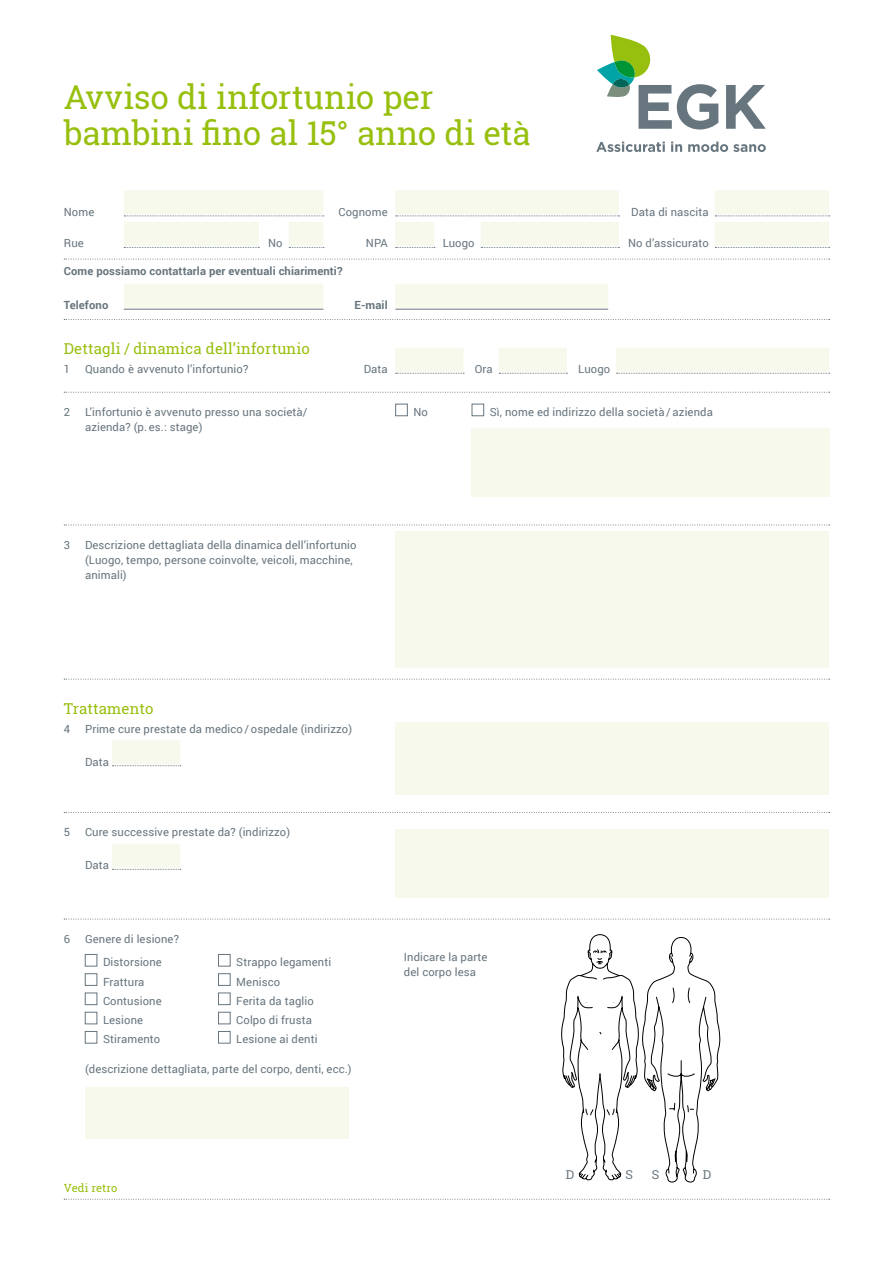
<style>
.page{position:relative;width:893px;height:1263px;background:#fff}
.page>*{position:absolute;margin:0;border:0;box-sizing:border-box;transform-origin:0 0}
.t1{font:33px/36px "Roboto Slab";color:#97bf0d}
.t2{font:15px "Roboto Slab";letter-spacing:.01em;color:#97bf0d}
.t3{font:12.3px "Roboto Slab";color:#67757e}
.t4{font:11.25px/15px "Roboto";letter-spacing:.01em;color:#67757e}
.t5{font:700 11.25px "Roboto";letter-spacing:.01em;color:#67757e}
.t6{font:11.25px "Roboto Slab";letter-spacing:.01em;color:#97bf0d}
</style>
<div class="page">
<svg style="left:124px;top:216px;width:200px;height:1px"></svg>
<svg style="left:396px;top:216px;width:223px;height:1px"></svg>
<svg style="left:715px;top:216px;width:115px;height:1px"></svg>
<svg style="left:124px;top:247px;width:135px;height:1px"></svg>
<svg style="left:289px;top:247px;width:35px;height:1px"></svg>
<svg style="left:396px;top:247px;width:39px;height:1px"></svg>
<svg style="left:481px;top:247px;width:138px;height:1px"></svg>
<svg style="left:715px;top:247px;width:115px;height:1px"></svg>
<svg style="left:64px;top:259px;width:766px;height:1px"></svg>
<hr style="left:124px;top:309px;width:199px;height:1px;background:#67757e">
<hr style="left:395px;top:309px;width:213px;height:1px;background:#67757e">
<svg style="left:64px;top:319px;width:766px;height:1px"></svg>
<svg style="left:396px;top:373px;width:68px;height:1px"></svg>
<svg style="left:499px;top:373px;width:68px;height:1px"></svg>
<svg style="left:617px;top:373px;width:213px;height:1px"></svg>
<svg style="left:64px;top:392px;width:766px;height:1px"></svg>
<svg style="left:64px;top:525px;width:766px;height:1px"></svg>
<svg style="left:64px;top:679px;width:766px;height:1px"></svg>
<svg style="left:112px;top:765px;width:69px;height:1px"></svg>
<svg style="left:64px;top:812px;width:766px;height:1px"></svg>
<svg style="left:112px;top:869px;width:69px;height:1px"></svg>
<svg style="left:64px;top:919px;width:766px;height:1px"></svg>
<div style="left:124px;top:190px;width:199px;height:24px;background:#f6f9ec"></div>
<div style="left:395px;top:190px;width:224px;height:24px;background:#f6f9ec"></div>
<div style="left:715px;top:190px;width:114px;height:24px;background:#f6f9ec"></div>
<div style="left:124px;top:222px;width:135px;height:24px;background:#f6f9ec"></div>
<div style="left:289px;top:222px;width:34px;height:24px;background:#f6f9ec"></div>
<div style="left:395px;top:222px;width:39px;height:24px;background:#f6f9ec"></div>
<div style="left:481px;top:222px;width:138px;height:24px;background:#f6f9ec"></div>
<div style="left:715px;top:222px;width:114px;height:24px;background:#f6f9ec"></div>
<div style="left:124px;top:284px;width:199px;height:24px;background:#f6f9ec"></div>
<div style="left:395px;top:284px;width:213px;height:24px;background:#f6f9ec"></div>
<div style="left:395px;top:348px;width:68px;height:24px;background:#f6f9ec"></div>
<div style="left:499px;top:348px;width:68px;height:24px;background:#f6f9ec"></div>
<div style="left:616px;top:348px;width:213px;height:24px;background:#f6f9ec"></div>
<div style="left:395px;top:404px;width:13px;height:12px;border:1px solid #67757e"></div>
<div style="left:472px;top:404px;width:12px;height:12px;border:1px solid #67757e"></div>
<div style="left:112px;top:740px;width:68px;height:24px;background:#f6f9ec"></div>
<div style="left:112px;top:844px;width:68px;height:24px;background:#f6f9ec"></div>
<div style="left:85px;top:954px;width:12px;height:12px;border:1px solid #67757e"></div>
<div style="left:218px;top:954px;width:12px;height:12px;border:1px solid #67757e"></div>
<div style="left:85px;top:973px;width:12px;height:12px;border:1px solid #67757e"></div>
<div style="left:218px;top:973px;width:12px;height:12px;border:1px solid #67757e"></div>
<div style="left:85px;top:993px;width:12px;height:12px;border:1px solid #67757e"></div>
<div style="left:218px;top:993px;width:12px;height:12px;border:1px solid #67757e"></div>
<div style="left:85px;top:1012px;width:12px;height:12px;border:1px solid #67757e"></div>
<div style="left:218px;top:1012px;width:12px;height:12px;border:1px solid #67757e"></div>
<div style="left:85px;top:1031px;width:12px;height:12px;border:1px solid #67757e"></div>
<div style="left:218px;top:1031px;width:12px;height:12px;border:1px solid #67757e"></div>
<div style="left:85px;top:1087px;width:264px;height:51px;background:#f6f9ec"></div>
<svg style="left:561px;top:934px;width:159px;height:249px"></svg>
<div style="left:471px;top:429px;width:358px;height:68px;background:#f6f9ec"></div>
<div style="left:395px;top:531px;width:434px;height:137px;background:#f6f9ec"></div>
<div style="left:395px;top:722px;width:434px;height:73px;background:#f6f9ec"></div>
<div style="left:395px;top:829px;width:434px;height:68px;background:#f6f9ec"></div>
<svg style="left:596px;top:142px;width:69px;height:10px"></svg>
<svg style="left:671px;top:142px;width:11px;height:10px"></svg>
<svg style="left:688px;top:142px;width:78px;height:10px"></svg>
<svg style="left:597px;top:35px;width:121px;height:94px"></svg>
<svg style="left:726px;top:85px;width:40px;height:44px"></svg>
<svg style="left:64px;top:1199px;width:766px;height:1px"></svg>
<h1 class="t1" style="left:64px;top:78px;width:468px">Avviso di infortunio per bambini fino al 15° anno di età</h1>
<p class="t4" style="left:64px;top:204px;width:32px">Nome</p>
<p class="t4" style="left:339px;top:204px;width:51px">Cognome</p>
<p class="t4" style="left:631px;top:204px;width:79px">Data di nascita</p>
<p class="t4" style="left:64px;top:235px;width:22px">Rue</p>
<p class="t4" style="left:268px;top:235px;width:16px">No</p>
<p class="t4" style="left:366px;top:235px;width:23px">NPA</p>
<p class="t4" style="left:443px;top:235px;width:34px">Luogo</p>
<p class="t4" style="left:628px;top:235px;width:82px">No d’assicurato</p>
<p class="t5" style="left:64px;top:263px;width:280px">Come possiamo contattarla per eventuali chiarimenti?</p>
<p class="t5" style="left:64px;top:297px;width:46px">Telefono</p>
<p class="t5" style="left:354px;top:297px;width:35px">E-mail</p>
<h2 class="t2" style="left:64px;top:338px;width:248px">Dettagli / dinamica dell’infortunio</h2>
<p class="t4" style="left:64px;top:361px;width:8px">1</p>
<p class="t4" style="left:85px;top:361px;width:165px">Quando è avvenuto l’infortunio?</p>
<p class="t4" style="left:364px;top:361px;width:26px">Data</p>
<p class="t4" style="left:475px;top:361px;width:19px">Ora</p>
<p class="t4" style="left:578px;top:361px;width:34px">Luogo</p>
<p class="t4" style="left:64px;top:404px;width:8px">2</p>
<p class="t4" style="left:85px;top:404px;width:224px">L’infortunio è avvenuto presso una società/</p>
<p class="t4" style="left:413px;top:404px;width:16px">No</p>
<p class="t4" style="left:490px;top:404px;width:225px">Sì, nome ed indirizzo della società / azienda</p>
<p class="t4" style="left:85px;top:419px;width:119px">azienda? (p. es.: stage)</p>
<p class="t4" style="left:64px;top:537px;width:8px">3</p>
<p class="t4" style="left:85px;top:537px;width:273px">Descrizione dettagliata della dinamica dell’infortunio (Luogo, tempo, persone coinvolte, veicoli, macchine, animali)</p>
<h2 class="t2" style="left:64px;top:698px;width:91px">Trattamento</h2>
<p class="t4" style="left:64px;top:721px;width:8px">4</p>
<p class="t4" style="left:85px;top:721px;width:269px">Prime cure prestate da medico / ospedale (indirizzo)</p>
<p class="t4" style="left:85px;top:754px;width:26px">Data</p>
<p class="t4" style="left:64px;top:824px;width:8px">5</p>
<p class="t4" style="left:85px;top:824px;width:207px">Cure successive prestate da? (indirizzo)</p>
<p class="t4" style="left:85px;top:857px;width:26px">Data</p>
<p class="t4" style="left:64px;top:931px;width:8px">6</p>
<p class="t4" style="left:85px;top:927px;width:95px;line-height:23.5px;text-align:center">Genere di lesione?<br>Distorsione</p>
<p class="t4" style="left:236px;top:954px;width:96px">Strappo legamenti</p>
<p class="t4" style="left:103px;top:974px;width:43px">Frattura</p>
<p class="t4" style="left:236px;top:974px;width:45px">Menisco</p>
<p class="t4" style="left:103px;top:993px;width:60px">Contusione</p>
<p class="t4" style="left:236px;top:993px;width:79px">Ferita da taglio</p>
<p class="t4" style="left:103px;top:1012px;width:42px">Lesione</p>
<p class="t4" style="left:236px;top:1012px;width:77px">Colpo di frusta</p>
<p class="t4" style="left:103px;top:1031px;width:59px">Stiramento</p>
<p class="t4" style="left:236px;top:1031px;width:83px">Lesione ai denti</p>
<p class="t4" style="left:85px;top:1061px;width:268px">(descrizione dettagliata, parte del corpo, denti, ecc.)</p>
<p class="t6" style="left:64px;top:1180px;width:55px">Vedi retro</p>
<p class="t4" style="left:404px;top:949px;width:85px">Indicare la parte del corpo lesa</p>
<p class="t3" style="left:566px;top:1166px;width:10px">D</p>
<p class="t3" style="left:652px;top:1166px;width:9px">S</p>
<p class="t3" style="left:625px;top:1166px;width:9px">S</p>
<p class="t3" style="left:703px;top:1166px;width:10px">D</p>
</div>
